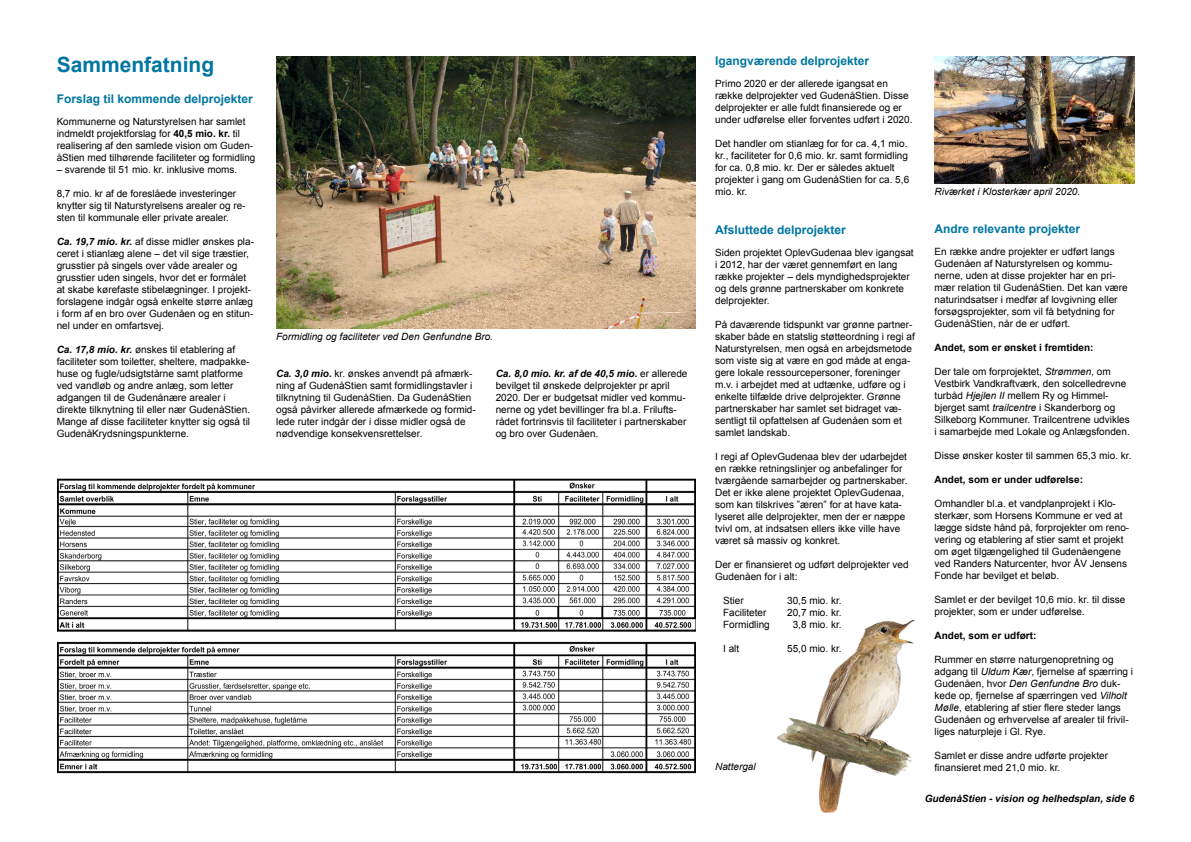
<style>
.page{position:relative;width:1191px;height:842px;background:#fff}
.page>*{position:absolute;margin:0;border:0;box-sizing:border-box;transform-origin:0 0}
.t1{font:700 21px "Arial";color:#0076a0}
.t2{font:700 12px "Arial";color:#0076a0}
.t3{font:10px/12px "Arial";color:#000}
.t4{font:italic 10px "Arial";color:#000}
.t5{font:700 10px "Arial";color:#000}
.t6{font:italic 700 10px "Arial";color:#000}
.s1{font-weight:700}
.s2{font-weight:700;font-style:italic}
.s3{font-style:italic}
</style>
<div class="page">
<img style="left:57px;top:478px;width:638px;height:296px">
<img style="left:276px;top:57px;width:419px;height:272px">
<img style="left:934px;top:57px;width:200px;height:126px">
<img style="left:777px;top:620px;width:138px;height:193px">
<h1 class="t1" style="left:57px;top:51px;width:159px">Sammenfatning</h1>
<p class="t2" style="left:57px;top:91px;width:198px">Forslag til kommende delprojekter</p>
<p class="t3" style="left:57px;top:115px;width:200px">Kommunerne og Naturstyrelsen har samlet indmeldt projektforslag for <span class="s1">40,5 mio. kr.</span> til realisering af den samlede vision om Guden&shy;åStien med tilhørende faciliteter og formidling</p>
<p class="t3" style="left:57px;top:163px;width:182px">– svarende til 51 mio. kr. inklusive moms.</p>
<p class="t3" style="left:57px;top:187px;width:190px">8,7 mio. kr af de foreslåede investeringer knytter sig til Naturstyrelsens arealer og re&shy;sten til kommunale eller private arealer.</p>
<p class="t3" style="left:57px;top:235px;width:199px"><span class="s2">Ca. 19,7 mio. kr.</span> af disse midler ønskes pla&shy;ceret i stianlæg alene – det vil sige træstier, grusstier på singels over våde arealer og grusstier uden singels, hvor det er formålet at skabe kørefaste stibelægninger. I projekt&shy;forslagene indgår også enkelte større anlæg i form af en bro over Gudenåen og en stitun&shy;nel under en omfartsvej.</p>
<p class="t3" style="left:57px;top:343px;width:195px"><span class="s2">Ca. 17,8 mio. kr.</span> ønskes til etablering af faciliteter som toiletter, sheltere, madpakke&shy;huse og fugle/udsigtstårne samt platforme ved vandløb og andre anlæg, som letter adgangen til de Gudenånære arealer i direkte tilknytning til eller nær GudenåStien.<br>Mange af disse faciliteter knytter sig også til GudenåKrydsningspunkterne.</p>
<p class="t4" style="left:276px;top:330px;width:218px">Formidling og faciliteter ved Den Genfundne Bro.</p>
<p class="t3" style="left:276px;top:367px;width:201px"><span class="s2">Ca. 3,0 mio.</span> kr. ønskes anvendt på afmærk&shy;ning af GudenåStien samt formidlingstavler i tilknytning til GudenåStien. Da GudenåStien også påvirker allerede afmærkede og formid&shy;lede ruter indgår der i disse midler også de nødvendige konsekvensrettelser.</p>
<p class="t3" style="left:495px;top:367px;width:193px"><span class="s2">Ca. 8,0 mio. kr. af de 40,5 mio.</span> er allerede bevilget til ønskede delprojekter pr april 2020. Der er budgetsat midler ved kommu&shy;nerne og ydet bevillinger fra bl.a. Frilufts&shy;rådet fortrinsvis til faciliteter i partnerskaber og bro over Gudenåen.</p>
<p class="t2" style="left:715px;top:53px;width:156px">Igangværende delprojekter</p>
<p class="t3" style="left:715px;top:78px;width:199px">Primo 2020 er der allerede igangsat en række delprojekter ved GudenåStien. Disse delprojekter er alle fuldt finansierede og er under udførelse eller forventes udført i 2020.</p>
<p class="t3" style="left:715px;top:138px;width:195px">Det handler om stianlæg for for ca. 4,1 mio. kr., faciliteter for 0,6 mio. kr. samt formidling for ca. 0,8 mio. kr. Der er således aktuelt projekter i gang om GudenåStien for ca. 5,6 mio. kr.</p>
<p class="t2" style="left:715px;top:222px;width:132px">Afsluttede delprojekter</p>
<p class="t3" style="left:715px;top:246px;width:200px">Siden projektet OplevGudenaa blev igangsat i 2012, har der været gennemført en lang række projekter – dels myndighedsprojekter og dels grønne partnerskaber om konkrete delprojekter.</p>
<p class="t3" style="left:715px;top:318px;width:201px">På daværende tidspunkt var grønne partner&shy;skaber både en statslig støtteordning i regi af Naturstyrelsen, men også en arbejdsmetode som viste sig at være en god måde at enga&shy;gere lokale ressourcepersoner, foreninger m.v. i arbejdet med at udtænke, udføre og i enkelte tilfælde drive delprojekter. Grønne partnerskaber har samlet set bidraget væ&shy;sentligt til opfattelsen af Gudenåen som et samlet landskab.</p>
<p class="t3" style="left:715px;top:450px;width:194px">I regi af OplevGudenaa blev der udarbejdet en række retningslinjer og anbefalinger for tværgående samarbejder og partnerskaber.<br>Det er ikke alene projektet OplevGudenaa, som kan tilskrives ”æren” for at have kata&shy;lyseret alle delprojekter, men der er næppe tvivl om, at indsatsen ellers ikke ville have været så massiv og konkret.</p>
<p class="t3" style="left:715px;top:558px;width:195px">Der er finansieret og udført delprojekter ved<br>Gudenåen for i alt:</p>
<p class="t3" style="left:723px;top:594px;width:22px">Stier</p>
<p class="t3" style="left:787px;top:594px;width:56px">30,5 mio. kr.</p>
<p class="t3" style="left:723px;top:606px;width:45px">Faciliteter</p>
<p class="t3" style="left:787px;top:606px;width:56px">20,7 mio. kr.</p>
<p class="t3" style="left:723px;top:618px;width:48px">Formidling</p>
<p class="t3" style="left:792px;top:618px;width:50px">3,8 mio. kr.</p>
<p class="t3" style="left:723px;top:642px;width:18px">I alt</p>
<p class="t3" style="left:787px;top:642px;width:56px">55,0 mio. kr.</p>
<p class="t4" style="left:715px;top:760px;width:42px">Nattergal</p>
<p class="t4" style="left:934px;top:185px;width:147px">Riværket i Klosterkær april 2020.</p>
<p class="t2" style="left:934px;top:221px;width:147px">Andre relevante projekter</p>
<p class="t3" style="left:934px;top:246px;width:194px">En række andre projekter er udført langs Gudenåen af Naturstyrelsen og kommu&shy;nerne, uden at disse projekter har en pri&shy;mær relation til GudenåStien. Det kan være naturindsatser i medfør af lovgivning eller forsøgsprojekter, som vil få betydning for GudenåStien, når de er udført.</p>
<p class="t5" style="left:934px;top:341px;width:160px">Andet, som er ønsket i fremtiden:</p>
<p class="t3" style="left:934px;top:366px;width:197px">Der tale om forprojektet, <span class="s3">Strømmen,</span> om Vestbirk Vandkraftværk, den solcelledrevne turbåd <span class="s3">Hjejlen II</span> mellem Ry og Himmel&shy;bjerget samt <span class="s3">trailcentre</span> i Skanderborg og Silkeborg Kommuner. Trailcentrene udvikles i samarbejde med Lokale og Anlægsfonden.</p>
<p class="t3" style="left:934px;top:450px;width:198px">Disse ønsker koster til sammen 65,3 mio. kr.</p>
<p class="t5" style="left:934px;top:473px;width:150px">Andet, som er under udførelse:</p>
<p class="t3" style="left:934px;top:498px;width:196px">Omhandler bl.a. et vandplanprojekt i Klo&shy;sterkær, som Horsens Kommune er ved at lægge sidste hånd på, forprojekter om reno&shy;vering og etablering af stier samt et projekt om øget tilgængelighed til Gudenåengene ved Randers Naturcenter, hvor ÅV Jensens Fonde har bevilget et beløb.</p>
<p class="t3" style="left:934px;top:594px;width:192px">Samlet er der bevilget 10,6 mio. kr. til disse projekter, som er under udførelse.</p>
<p class="t5" style="left:934px;top:629px;width:103px">Andet, som er udført:</p>
<p class="t3" style="left:934px;top:654px;width:200px">Rummer en større naturgenopretning og adgang til <span class="s3">Uldum Kær</span>, fjernelse af spærring i Gudenåen, hvor <span class="s3">Den Genfundne Bro</span> duk&shy;kede op, fjernelse af spærringen ved <span class="s3">Vilholt Mølle</span>, etablering af stier flere steder langs Gudenåen og erhvervelse af arealer til frivil&shy;liges naturpleje i Gl. Rye.</p>
<p class="t3" style="left:934px;top:750px;width:175px">Samlet er disse andre udførte projekter finansieret med 21,0 mio. kr.</p>
<p class="t6" style="left:924px;top:792px;width:211px">GudenåStien - vision og helhedsplan, side 6</p>
</div>
